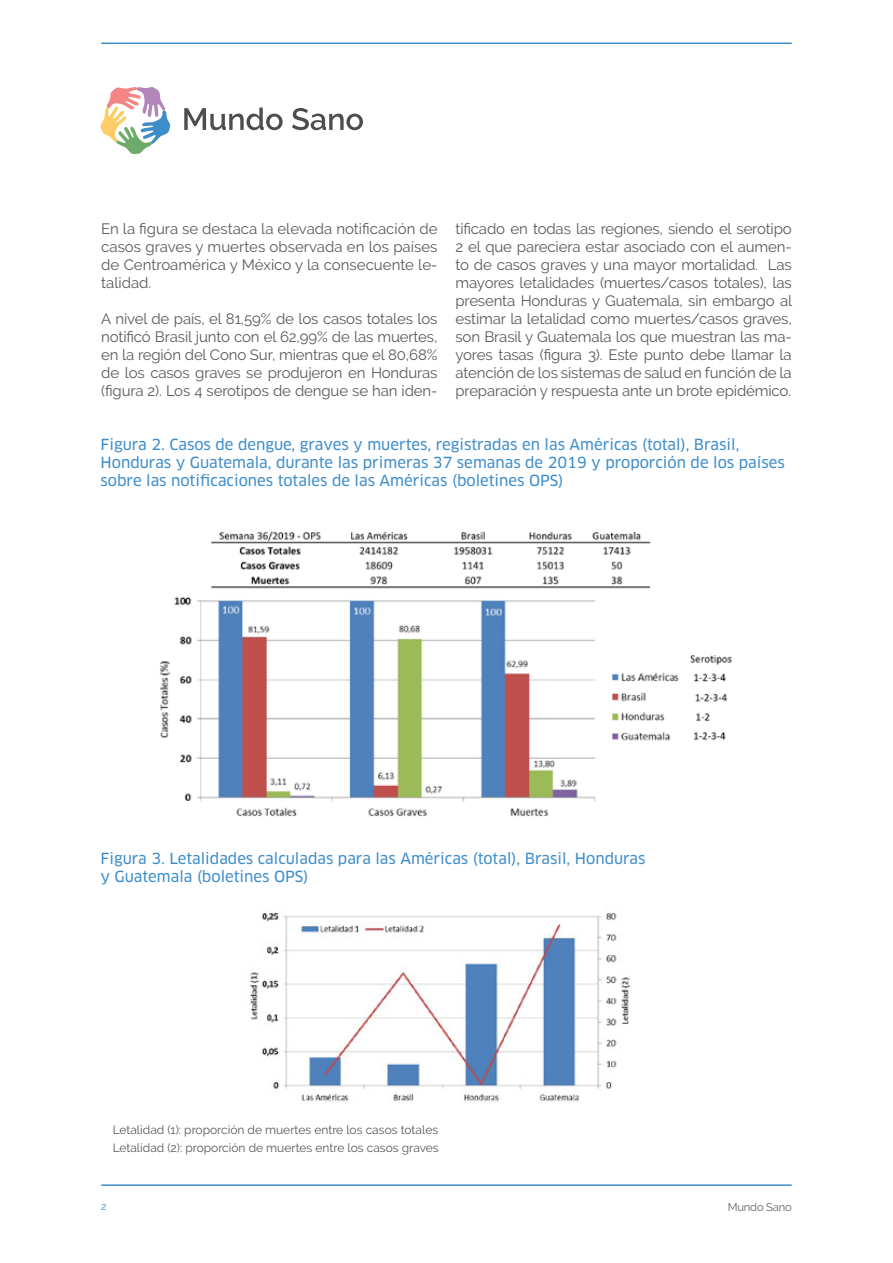
<style>
.page{position:relative;width:893px;height:1263px;background:#fff}
.page>*{position:absolute;margin:0;border:0;box-sizing:border-box;transform-origin:0 0}
.t1{font:15px/18px "Raleway";letter-spacing:-.01em;color:#58595b;text-align:justify}
.t2{font:15px/18px "Clan News";color:#3e8dcb}
.t3{font:12px/18px "Raleway";color:#58595b}
.t4{font:11.25px "Raleway";letter-spacing:-.02em;color:#636466}
.t5{font:10.5px "Raleway";color:#3e8dcb}
</style>
<div class="page">
<hr style="left:101px;top:1184px;width:691px;height:2px;background:#3e8dcb">
<hr style="left:101px;top:43px;width:691px;height:1px;background:#3e8dcb">
<svg style="left:184px;top:108px;width:179px;height:22px"></svg>
<svg style="left:101px;top:87px;width:69px;height:67px"></svg>
<img style="left:159px;top:531px;width:573px;height:286px">
<img style="left:250px;top:913px;width:381px;height:189px">
<p class="t1" style="left:455px;top:220px;width:338px">tificado en todas las regiones, siendo el serotipo 2 el que pareciera estar asociado con el aumen&shy;to de casos graves y una mayor mortalidad. Las mayores letalidades (muertes/casos totales), las presenta Honduras y Guatemala, sin embargo al estimar la letalidad como muertes/casos graves, son Brasil y Guatemala los que muestran las ma&shy;yores tasas (figura 3). Este punto debe llamar la atención de los sistemas de salud en función de la preparación y respuesta ante un brote epidémico.</p>
<p class="t2" style="left:101px;top:436px;width:686px">Figura 2. Casos de dengue, graves y muertes, registradas en las Américas (total), Brasil,<br>Honduras y Guatemala, durante las primeras 37 semanas de 2019 y proporción de los países sobre las notificaciones totales de las Américas (boletines OPS)</p>
<p class="t1" style="left:101px;top:220px;width:338px">En la figura se destaca la elevada notificación de casos graves y muertes observada en los países de Centroamérica y México y la consecuente le&shy;talidad.</p>
<p class="t1" style="left:101px;top:310px;width:338px">A nivel de país, el 81,59% de los casos totales los notificó Brasil junto con el 62,99% de las muertes, en la región del Cono Sur, mientras que el 80,68% de los casos graves se produjeron en Honduras (figura 2). Los 4 serotipos de dengue se han iden-</p>
<p class="t2" style="left:101px;top:850px;width:547px">Figura 3. Letalidades calculadas para las Américas (total), Brasil, Honduras y Guatemala (boletines OPS)</p>
<p class="t3" style="left:113px;top:1121px;width:328px">Letalidad (1): proporción de muertes entre los casos totales<br>Letalidad (2): proporción de muertes entre los casos graves</p>
<p class="t5" style="left:101px;top:1200px;width:7px">2</p>
<p class="t4" style="left:728px;top:1200px;width:65px">Mundo Sano</p>
</div>
